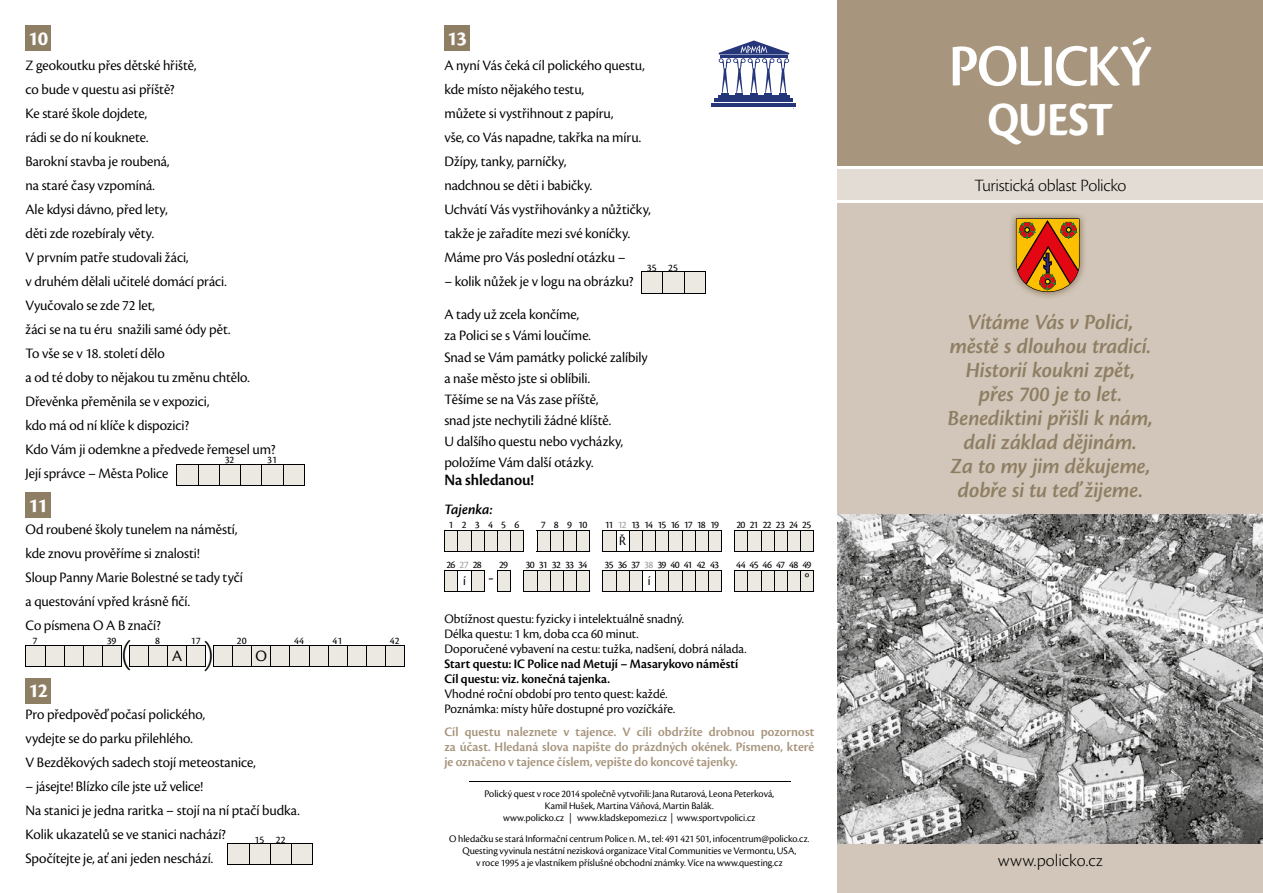
<style>
.page{position:relative;width:1263px;height:893px;background:#fff}
.page>*{position:absolute;margin:0;border:0;box-sizing:border-box;transform-origin:0 0}
.t1{font:61.5px "Cronos Pro Semibold Disp";letter-spacing:-.02em;color:#fff;scale:.95 1}
.t2{font:700 49.5px "Cronos Pro";letter-spacing:-.02em;color:#fff;scale:.9 1}
.t3{font:300 34.5px "Cronos Pro";color:#000}
.t4{font:22.5px/24px "Cronos Pro Semibold Disp It";letter-spacing:-.005em;color:#8e7e63;text-align:center}
.t5{font:700 21px "Cronos Pro";letter-spacing:-.055em;color:#fff}
.t6{font:300 18px "Cronos Pro";letter-spacing:-.02em;color:#000}
.t7{font:300 18px "Cronos Pro";color:#000}
.t8{font:16.5px "Cronos Pro Semibold Disp";letter-spacing:-.005em;color:#000}
.t9{font:16.5px "Cronos Pro Disp";color:#000}
.t10{font:15px/24px "Cronos Pro Disp";color:#000}
.t11{font:15px "Cronos Pro Semibold Disp It";color:#000}
.t12{font:13.5px/15px "Cronos Pro Disp";color:#000}
.t13{font:13.5px/15px "Cronos Pro Semibold Disp";color:#a7957d;text-align:justify}
.t14{font:13.5px/15px "Cronos Pro Semibold Disp";letter-spacing:.005em;color:#000}
.t15{font:10.5px/12px "Cronos Pro Disp";color:#000;text-align:center}
.t16{font:10.5px "Cronos Pro Capt";letter-spacing:-.065em;color:#000}
.t17{font:10.5px "Cronos Pro Capt";letter-spacing:-.1em;color:#000}
.s1{color:#9d9d9c}
.s2{font-family:"Minion Pro";font-size:18px}
</style>
<div class="page">
<div style="left:838px;top:0;width:425px;height:202px;background:#a7957d"></div>
<div style="left:838px;top:197px;width:425px;height:696px;background:#d1c6b9"></div>
<div style="left:838px;top:167px;width:425px;height:36px;background:#e3dcd4"></div>
<hr style="left:838px;top:200px;width:425px;height:2px;background:#fff">
<hr style="left:838px;top:167px;width:425px;height:2px;background:#fff">
<img style="left:838px;top:514px;width:425px;height:329px">
<img style="left:1011px;top:214px;width:74px;height:83px">
<svg style="left:1016px;top:218px;width:64px;height:74px;background:#c56518"></svg>
<div style="left:26px;top:26px;width:25px;height:25px;background:#8e7e63"></div>
<div style="left:444px;top:26px;width:26px;height:25px;background:#8e7e63"></div>
<div style="left:26px;top:492px;width:25px;height:26px;background:#8e7e63"></div>
<div style="left:26px;top:678px;width:25px;height:25px;background:#8e7e63"></div>
<svg style="left:176px;top:464px;width:129px;height:22px;background:#cac7c2"></svg>
<svg style="left:227px;top:843px;width:86px;height:22px;background:#cac6c1"></svg>
<svg style="left:641px;top:271px;width:65px;height:23px"></svg>
<svg style="left:26px;top:645px;width:96px;height:22px;background:#cbc7c2"></svg>
<svg style="left:129px;top:645px;width:77px;height:22px;background:#c8c5c0"></svg>
<svg style="left:213px;top:645px;width:192px;height:22px;background:#cac6c1"></svg>
<hr style="left:470px;top:781px;width:321px;height:1px;background:#000">
<hr style="left:714px;top:99px;width:79px;height:3px;background:#25367a">
<hr style="left:711px;top:103px;width:85px;height:3px;background:#25367a">
<hr style="left:718px;top:95px;width:72px;height:3px;background:#25367a">
<svg style="left:719px;top:40px;width:70px;height:55px"></svg>
<svg style="left:444px;top:530px;width:370px;height:22px;background:#cac8c3"></svg>
<svg style="left:444px;top:570px;width:370px;height:22px"></svg>
<h3 class="t5" style="left:28px;top:26px;width:22px">10</h3>
<h3 class="t5" style="left:447px;top:26px;width:21px">13</h3>
<p class="t10" style="left:26px;top:53px;width:251px">Z geokoutku přes dětské hřiště,<br>co bude v questu asi příště?<br>Ke staré škole dojdete,<br>rádi se do ní kouknete.<br>Barokní stavba je roubená,<br>na staré časy vzpomíná.<br>Ale kdysi dávno, před lety,<br>děti zde rozebíraly věty.<br>V prvním patře studovali žáci,<br>v druhém dělali učitelé domácí práci.<br>Vyučovalo se zde 72 let,<br>žáci se na tu éru snažili samé ódy pět.<br>To vše se v 18. století dělo<br>a od té doby to nějakou tu změnu chtělo.<br>Dřevěnka přeměnila se v expozici,<br>kdo má od ní klíče k dispozici?<br>Kdo Vám ji odemkne a předvede řemesel um?<br>Její správce – Města Police</p>
<p class="t16" style="left:225px;top:454px;width:11px">32</p>
<p class="t16" style="left:267px;top:454px;width:11px">31</p>
<h3 class="t5" style="left:29px;top:493px;width:21px">11</h3>
<p class="t10" style="left:26px;top:518px;width:219px">Od roubené školy tunelem na náměstí, kde znovu prověříme si znalosti!<br>Sloup Panny Marie Bolestné se tady tyčí a questování vpřed krásně fičí.<br>Co písmena O A B značí?</p>
<p class="t16" style="left:33px;top:635px;width:6px">7</p>
<p class="t16" style="left:107px;top:635px;width:11px">39</p>
<p class="t16" style="left:155px;top:635px;width:6px">8</p>
<p class="t16" style="left:191px;top:635px;width:11px">17</p>
<h3 class="t3" style="left:121px;top:633px;width:12px">(</h3>
<h3 class="t3" style="left:203px;top:634px;width:12px">)</h3>
<p class="t9" style="left:172px;top:646px;width:12px">A</p>
<p class="t16" style="left:237px;top:635px;width:11px">20</p>
<p class="t16" style="left:294px;top:635px;width:11px">44</p>
<p class="t16" style="left:332px;top:635px;width:11px">41</p>
<p class="t16" style="left:390px;top:635px;width:11px">42</p>
<p class="t9" style="left:255px;top:646px;width:13px">O</p>
<h3 class="t5" style="left:28px;top:679px;width:21px">12</h3>
<p class="t10" style="left:26px;top:703px;width:232px">Pro předpověď počasí polického,<br>vydejte se do parku přilehlého.<br>V Bezděkových sadech stojí meteostanice,</p>
<p class="t10" style="left:26px;top:775px;width:276px">– jásejte! Blízko cíle jste už velice!<br>Na stanici je jedna raritka – stojí na ní ptačí budka.<br>Kolik ukazatelů se ve stanici nachází?<br>Spočítejte je, ať ani jeden neschází.</p>
<p class="t16" style="left:254px;top:833px;width:33px">15 22</p>
<p class="t10" style="left:444px;top:53px;width:208px">A nyní Vás čeká cíl polického questu, kde místo nějakého testu,<br>můžete si vystřihnout z papíru,<br>vše, co Vás napadne, takřka na míru.<br>Džípy, tanky, parníčky,<br>nadchnou se děti i babičky.<br>Uchvátí Vás vystřihovánky a nůžtičky, takže je zařadíte mezi své koníčky.<br>Máme pro Vás poslední otázku –</p>
<p class="t10" style="left:444px;top:269px;width:191px">– kolik nůžek je v logu na obrázku?</p>
<p class="t10" style="left:444px;top:304px;width:205px;line-height:21px">A tady už zcela končíme,<br>za Polici se s Vámi loučíme.<br>Snad se Vám památky polické zalíbily a naše město jste si oblíbili.<br>Těšíme se na Vás zase příště,<br>snad jste nechytili žádné klíště.<br>U dalšího questu nebo vycházky, položíme Vám další otázky.</p>
<p class="t8" style="left:444px;top:470px;width:91px">Na shledanou!</p>
<p class="t16" style="left:647px;top:261px;width:33px">35 25</p>
<p class="t11" style="left:444px;top:500px;width:50px">Tajenka:</p>
<p class="t16" style="left:448px;top:519px;width:72px">123456</p>
<p class="t16" style="left:541px;top:519px;width:48px">78910</p>
<p class="t17" style="left:605px;top:519px;width:116px">11 <span class="s1">12</span> 13 14 15 16 17 18 19</p>
<p class="t16" style="left:736px;top:519px;width:77px">20 21 22 23 24 25</p>
<p class="t12" style="left:619px;top:533px;width:8px">Ř</p>
<p class="t16" style="left:446px;top:559px;width:37px">26 <span class="s1">27</span> 28</p>
<p class="t16" style="left:499px;top:559px;width:11px">29</p>
<p class="t16" style="left:525px;top:559px;width:64px">30 31 32 33 34</p>
<p class="t16" style="left:605px;top:559px;width:116px">35 36 37 <span class="s1">38</span> 39 40 41 42 43</p>
<p class="t16" style="left:736px;top:559px;width:77px">44 45 46 47 48 49</p>
<p class="t12" style="left:463px;top:574px;width:32px">í <span class="s2">-</span></p>
<p class="t12" style="left:648px;top:574px;width:4px">í</p>
<p class="t12" style="left:805px;top:570px;width:6px">o</p>
<p class="t12" style="left:444px;top:611px;width:304px">Obtížnost questu: fyzicky i intelektuálně snadný.<br>Délka questu: 1 km, doba cca 60 minut.<br>Doporučené vybavení na cestu: tužka, nadšení, dobrá nálada.</p>
<p class="t14" style="left:444px;top:656px;width:295px">Start questu: IC Police nad Metují – Masarykovo náměstí<br>Cíl questu: viz. konečná tajenka.</p>
<p class="t12" style="left:444px;top:686px;width:232px">Vhodné roční období pro tento quest: každé.<br>Poznámka: místy hůře dostupné pro vozíčkáře.</p>
<p class="t13" style="left:444px;top:725px;width:371px">Cíl questu naleznete v tajence. V cíli obdržíte drobnou pozornost za účast. Hledaná slova napište do prázdných okének. Písmeno, které je označeno v tajence číslem, vepište do koncové tajenky.</p>
<p class="t15" style="left:484px;top:788px;width:291px">Polický quest v roce 2014 společně vytvořili: Jana Rutarová, Leona Peterková,<br>Kamil Hušek, Martina Váňová, Martin Balák.<br>www.policko.cz | www.kladskepomezi.cz | www.sportvpolici.cz</p>
<p class="t15" style="left:449px;top:832px;width:362px">O hledačku se stará Informační centrum Police n. M., tel: 491 421 501, infocentrum@policko.cz.<br>Questing vyvinula nestátní nezisková organizace Vital Communities ve Vermontu, USA,<br>v roce 1995 a je vlastníkem příslušné obchodní známky. Více na www.questing.cz</p>
<h1 class="t1" style="left:949px;top:31px;width:215px">POLICKÝ</h1>
<h2 class="t2" style="left:987px;top:91px;width:141px">QUEST</h2>
<p class="t6" style="left:974px;top:175px;width:153px">Turistická oblast Policko</p>
<h3 class="t4" style="left:948px;top:310px;width:206px">Vítáme Vás v Polici, městě s dlouhou tradicí.<br>Historií koukni zpět, přes 700 je to let.<br>Benediktini přišli k nám, dali základ dějinám.<br>Za to my jim děkujeme, dobře si tu teď žijeme.</h3>
<p class="t7" style="left:998px;top:850px;width:106px">www.policko.cz</p>
</div>
